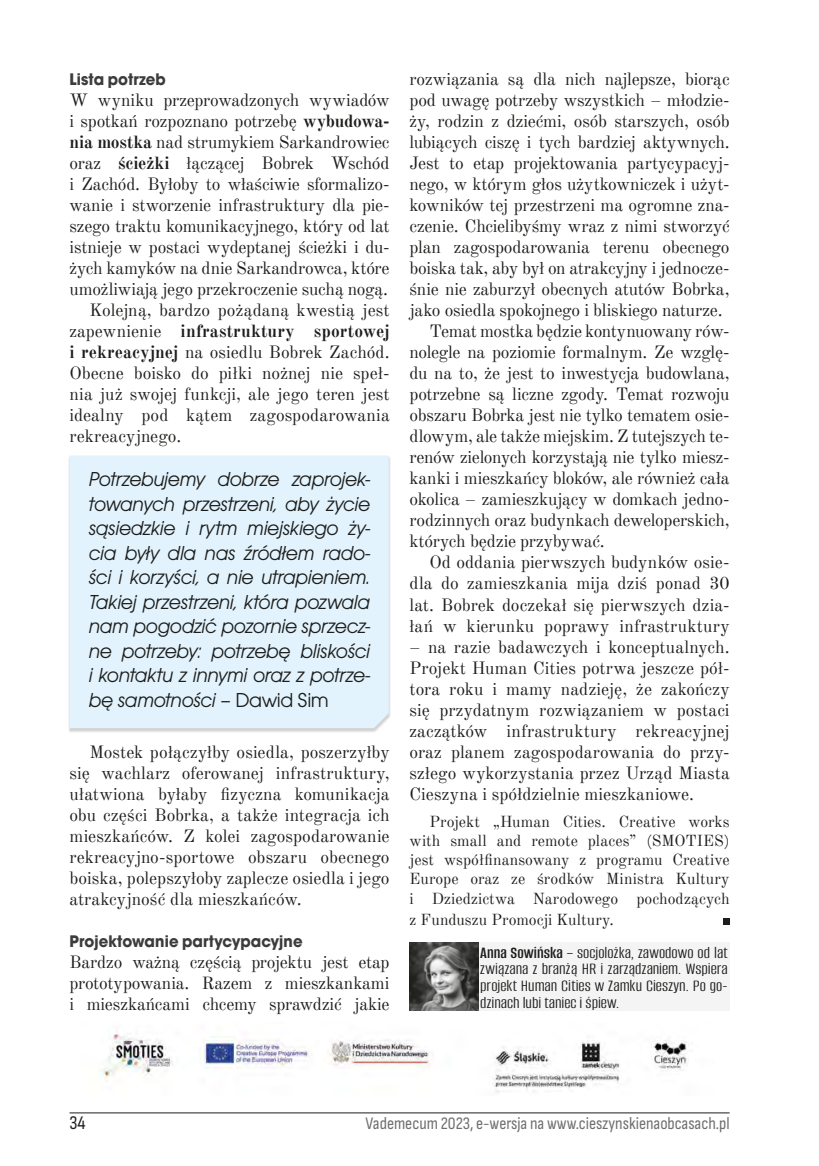
<style>
.page{position:relative;width:819px;height:1166px;background:#fff}
.page>*{position:absolute;margin:0;border:0;box-sizing:border-box;transform-origin:0 0}
.Box1{font:21px/24.5px "Avant Gar Got Itc TEE Book Obli";letter-spacing:-.02em;color:#1d1d1b;text-align:justify}
.t1{font:19.25px "Sofia Sans Condensed";color:#1d1d1b}
.Tekst{font:17.5px/21px "Old Standard TT";letter-spacing:.005em;color:#1d1d1b;text-align:justify}
._6_Tekst_1{font:17.5px/21px "Old Standard TT";letter-spacing:-.01em;color:#1d1d1b;text-align:justify}
._7_Autorki_Opis{font:17.5px/16.6px "Alumni Sans";color:#1d1d1b;text-align:justify}
.t2{font:17.5px "Sofia Sans Condensed";color:#706f6f}
._5_Srodtytuly{font:700 17.5px "Avant Gar Got Itc TEE";letter-spacing:.005em;color:#3c3c3b;scale:.95 1}
.Tekst-2{font:15.75px/19.2px "Old Standard TT";letter-spacing:.005em;color:#1d1d1b;text-align:justify}
.s1{font-weight:700}
.s2{font-family:"Avant Gar Got Itc TEE"}
.s3{font-weight:600}
</style>
<div class="page">
<hr style="left:69px;top:1112px;width:660px;height:1px;background:#1d1d1b">
<div style="left:409px;top:942px;width:320px;height:69px;background:#f4f4f4"></div>
<img style="left:409px;top:942px;width:69px;height:69px">
<div style="left:68px;top:456px;width:322px;height:276px;background:#d4d7d8"></div>
<div style="left:69px;top:455px;width:320px;height:273px;background:#e2f3fd"></div>
<svg style="left:723px;top:918px;width:6px;height:6px"></svg>
<img style="left:101px;top:1034px;width:588px;height:59px">
<p class="_5_Srodtytuly" style="left:69px;top:68px;width:103px">Lista potrzeb</p>
<p class="_6_Tekst_1" style="left:69px;top:88px;width:321px">W wyniku przeprowadzonych wywiadów i spotkań rozpoznano potrzebę <span class="s1">wybudowa&shy;nia mostka</span> nad strumykiem Sarkandrowiec oraz <span class="s1">ścieżki</span> łączącej Bobrek Wschód i Zachód. Byłoby to właściwie sformalizo&shy;wanie i stworzenie infrastruktury dla pie&shy;szego traktu komunikacyjnego, który od lat istnieje w postaci wydeptanej ścieżki i du&shy;żych kamyków na dnie Sarkandrowca, które umożliwiają jego przekroczenie suchą nogą.</p>
<p class="Tekst" style="left:69px;top:298px;width:321px;text-indent:20px">Kolejną, bardzo pożądaną kwestią jest zapewnienie <span class="s1">infrastruktury sportowej i rekreacyjnej</span> na osiedlu Bobrek Zachód.<br>Obecne boisko do piłki nożnej nie speł&shy;nia już swojej funkcji, ale jego teren jest idealny pod kątem zagospodarowania rekreacyjnego.</p>
<p class="Box1" style="left:89px;top:467px;width:283px">Potrzebujemy dobrze zaprojek&shy;towanych przestrzeni, aby życie sąsiedzkie i rytm miejskiego ży&shy;cia były dla nas źródłem rado&shy;ści i korzyści, a nie utrapieniem.<br>Takiej przestrzeni, która pozwala nam pogodzić pozornie sprzecz&shy;ne potrzeby: potrzebę bliskości i kontaktu z innymi oraz z potrze&shy;bę samotności <span class="s2">– Dawid Sim</span></p>
<p class="Tekst" style="left:69px;top:740px;width:321px;text-indent:20px">Mostek połączyłby osiedla, poszerzyłby się wachlarz oferowanej infrastruktury, ułatwiona byłaby fizyczna komunikacja obu części Bobrka, a także integracja ich mieszkańców. Z kolei zagospodarowanie rekreacyjno-sportowe obszaru obecnego boiska, polepszyłoby zaplecze osiedla i jego atrakcyjność dla mieszkańców.</p>
<p class="_5_Srodtytuly" style="left:69px;top:930px;width:247px">Projektowanie partycypacyjne</p>
<p class="_6_Tekst_1" style="left:69px;top:950px;width:321px">Bardzo ważną częścią projektu jest etap prototypowania. Razem z mieszkankami i mieszkańcami chcemy sprawdzić jakie</p>
<p class="_6_Tekst_1" style="left:409px;top:67px;width:321px">rozwiązania są dla nich najlepsze, biorąc pod uwagę potrzeby wszystkich – młodzie&shy;ży, rodzin z dziećmi, osób starszych, osób lubiących ciszę i tych bardziej aktywnych.<br>Jest to etap projektowania partycypacyj&shy;nego, w którym głos użytkowniczek i użyt&shy;kowników tej przestrzeni ma ogromne zna&shy;czenie. Chcielibyśmy wraz z nimi stworzyć plan zagospodarowania terenu obecnego boiska tak, aby był on atrakcyjny i jednocze&shy;śnie nie zaburzył obecnych atutów Bobrka, jako osiedla spokojnego i bliskiego naturze.</p>
<p class="Tekst" style="left:409px;top:319px;width:321px;text-indent:20px">Temat mostka będzie kontynuowany rów&shy;nolegle na poziomie formalnym. Ze wzglę&shy;du na to, że jest to inwestycja budowlana, potrzebne są liczne zgody. Temat rozwoju obszaru Bobrka jest nie tylko tematem osie&shy;dlowym, ale także miejskim. Z tutejszych te&shy;renów zielonych korzystają nie tylko miesz&shy;kanki i mieszkańcy bloków, ale również cała okolica – zamieszkujący w domkach jedno&shy;rodzinnych oraz budynkach deweloperskich, których będzie przybywać.</p>
<p class="Tekst" style="left:409px;top:551px;width:321px;text-indent:20px">Od oddania pierwszych budynków osie&shy;dla do zamieszkania mija dziś ponad 30 lat. Bobrek doczekał się pierwszych dzia&shy;łań w kierunku poprawy infrastruktury</p>
<p class="Tekst" style="left:409px;top:635px;width:321px">– na razie badawczych i konceptualnych.<br>Projekt Human Cities potrwa jeszcze pół&shy;tora roku i mamy nadzieję, że zakończy się przydatnym rozwiązaniem w postaci zaczątków infrastruktury rekreacyjnej oraz planem zagospodarowania do przy&shy;szłego wykorzystania przez Urząd Miasta Cieszyna i spółdzielnie mieszkaniowe.</p>
<p class="Tekst-2" style="left:409px;top:810px;width:321px;text-indent:20px">Projekt „Human Cities. Creative works with small and remote places” (SMOTIES) jest współfinansowany z programu Creative Europe oraz ze środków Ministra Kultury i Dziedzictwa Narodowego pochodzących</p>
<p class="Tekst-2" style="left:409px;top:908px;width:206px">z Funduszu Promocji Kultury.</p>
<p class="_7_Autorki_Opis" style="left:480px;top:945px;width:249px"><span class="s3">Anna Sowińska</span> – socjolożka, zawodowo od lat związana z branżą HR i zarządzaniem. Wspiera projekt Human Cities w Zamku Cieszyn. Po go&shy;dzinach lubi taniec i śpiew.</p>
<p class="t1" style="left:69px;top:1112px;width:18px">34</p>
<p class="t2" style="left:365px;top:1113px;width:365px">Vademecum 2023, e-wersja na www.cieszynskienaobcasach.pl</p>
</div>
